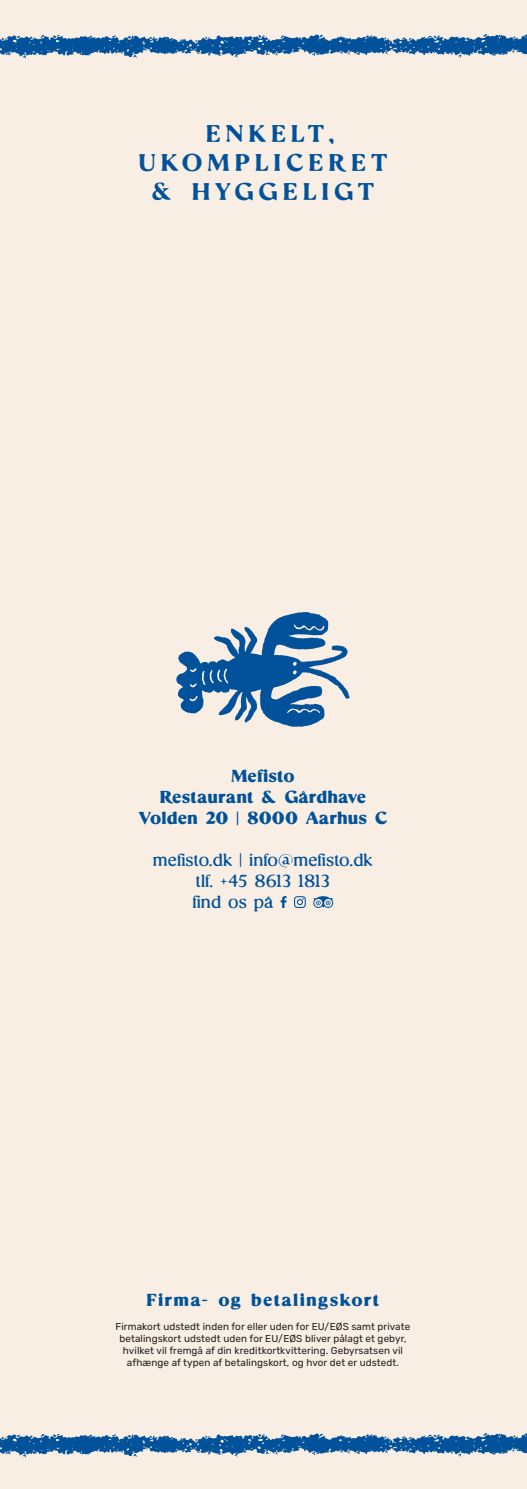
<style>
.page{position:relative;width:527px;height:1489px;background:#fff}
.page>*{position:absolute;margin:0;border:0;box-sizing:border-box;transform-origin:0 0}
.t1{font:500 24.25px "BN Cringe Serif";letter-spacing:.23em;color:#01529a;scale:1.1 1}
.t2{font:300 17.5px/20.9px "BN Cringe Serif";letter-spacing:.03em;color:#01529a;scale:1.1 1}
.t3{font:700 17.5px/20.9px "BN Cringe Serif";letter-spacing:.04em;color:#01529a;text-align:center;scale:1.1 1}
.t4{font:700 17.5px "BN Cringe Serif";letter-spacing:.1em;color:#01529a;scale:1.1 1}
.t5{font:10px/12px "Rubik";letter-spacing:.01em;color:#231f20;text-align:center}
</style>
<div class="page">
<div style="left:0;top:0;width:526px;height:1488px;background:#f8eee3"></div>
<svg style="left:280px;top:896px;width:6px;height:11px"></svg>
<svg style="left:294px;top:896px;width:11px;height:11px"></svg>
<svg style="left:313px;top:896px;width:20px;height:11px"></svg>
<svg style="left:176px;top:612px;width:173px;height:114px"></svg>
<svg style="left:0;top:1433px;width:526px;height:24px"></svg>
<svg style="left:0;top:34px;width:526px;height:25px"></svg>
<h1 class="t1" style="left:206px;top:120px;width:117px">ENKELT,</h1>
<h1 class="t1" style="left:139px;top:149px;width:226px">UKOMPLICERET</h1>
<h1 class="t1" style="left:152px;top:178px;width:203px">&amp; HYGGELIGT</h1>
<h2 class="t3" style="left:139px;top:766px;width:226px">Mefisto<br>Restaurant &amp; Gårdhave<br>Volden 20 | 8000 Aarhus C</h2>
<h2 class="t2" style="left:192px;top:850px;width:165px;text-indent:-39px">mefisto.dk | info@mefisto.dk tlf. +45 8613 1813<br>find os på</h2>
<h2 class="t4" style="left:147px;top:1290px;width:212px">Firma- og betalingskort</h2>
<p class="t5" style="left:115px;top:1320px;width:296px">Firmakort udstedt inden for eller uden for EU/EØS samt private betalingskort udstedt uden for EU/EØS bliver pålagt et gebyr, hvilket vil fremgå af din kreditkortkvittering. Gebyrsatsen vil afhænge af typen af betalingskort, og hvor det er udstedt.</p>
</div>
